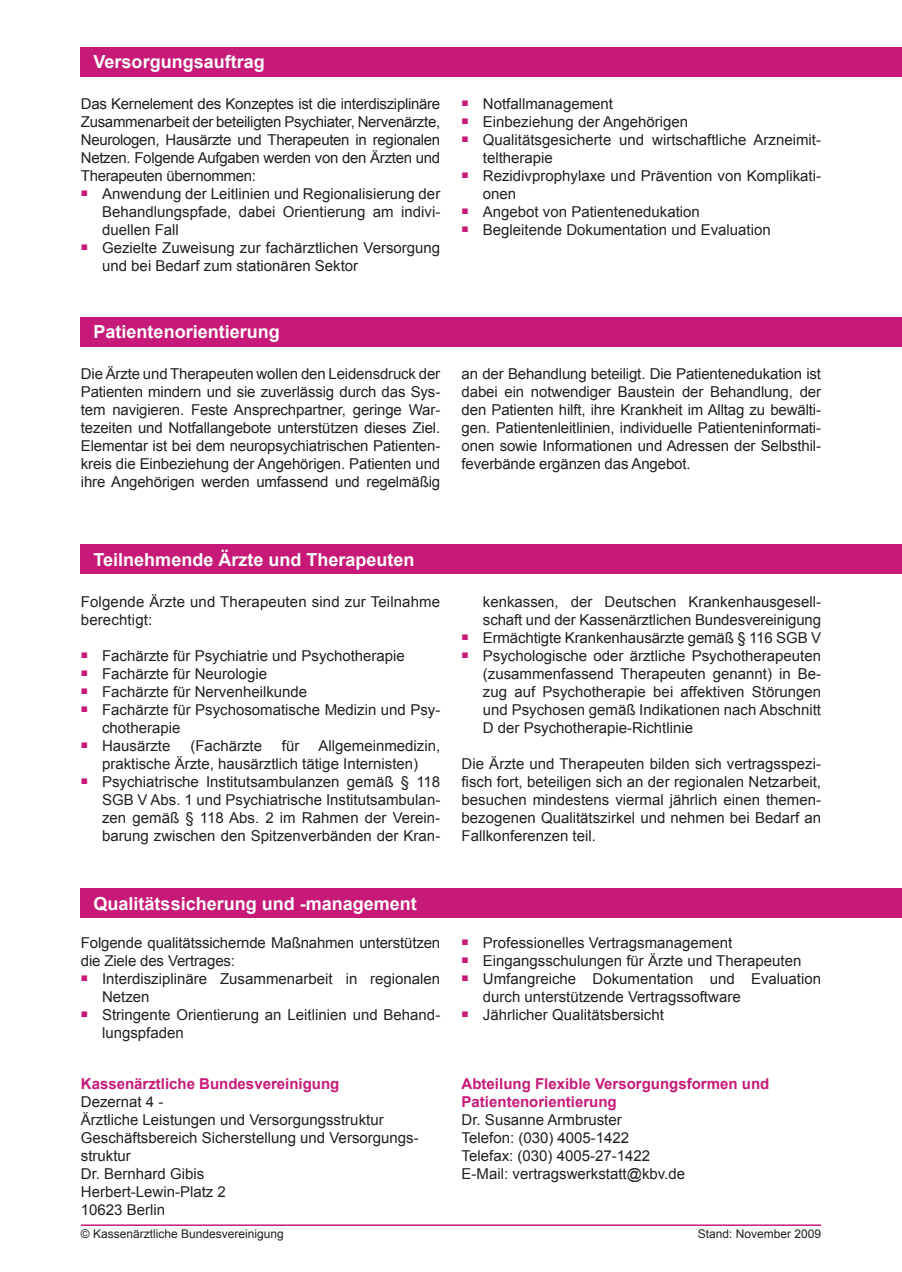
<style>
.page{position:relative;width:902px;height:1272px;background:#fff}
.page>*{position:absolute;margin:0;border:0;box-sizing:border-box;transform-origin:0 0}
.t1{font:700 18px "Arial";color:#fff}
.Aufzählung{font:15px/18px "Arial";color:#231f20}
.Text{font:15px/18px "Arial";color:#231f20;text-align:justify}
.t2{font:700 15px/18px "Arial";color:#c71a78}
.t3{font:12px "Arial";color:#231f20}
</style>
<div class="page">
<div style="left:81px;top:544px;width:820px;height:30px;background:#c71a78"></div>
<div style="left:81px;top:888px;width:820px;height:30px;background:#c71a78"></div>
<div style="left:81px;top:317px;width:820px;height:30px;background:#c71a78"></div>
<hr style="left:81px;top:1224px;width:740px;height:1px;background:#c71a78">
<div style="left:81px;top:47px;width:820px;height:30px;background:#c71a78"></div>
<p class="t1" style="left:94px;top:50px;width:173px">Versorgungsauftrag</p>
<p class="Aufzählung" style="left:81px;top:95px;width:361px;text-align:justify">Das Kernelement des Konzeptes ist die interdisziplinäre Zusammenarbeit der beteiligten Psychiater, Nervenärzte, Neurologen, Hausärzte und Therapeuten in regionalen Netzen. Folgende Aufgaben werden von den Ärzten und Therapeuten übernommen:</p>
<p class="Aufzählung" style="left:102px;top:185px;width:340px;text-align:justify;text-indent:-21px"><sup>■</sup> Anwendung der Leitlinien und Regionalisierung der Behandlungspfade, dabei Orientierung am indivi&shy;duellen Fall</p>
<p class="Aufzählung" style="left:102px;top:239px;width:340px;text-indent:-21px"><sup>■</sup> Gezielte Zuweisung zur fachärztlichen Versorgung und bei Bedarf zum stationären Sektor</p>
<p class="Aufzählung" style="left:461px;top:95px;width:153px"><sup>■</sup> Notfallmanagement</p>
<p class="Aufzählung" style="left:461px;top:113px;width:228px"><sup>■</sup> Einbeziehung der Angehörigen</p>
<p class="Aufzählung" style="left:483px;top:131px;width:340px;text-indent:-21px"><sup>■</sup> Qualitätsgesicherte und wirtschaftliche Arzneimit&shy;teltherapie</p>
<p class="Aufzählung" style="left:483px;top:167px;width:340px;text-indent:-21px"><sup>■</sup> Rezidivprophylaxe und Prävention von Komplikati&shy;onen</p>
<p class="Aufzählung" style="left:461px;top:203px;width:240px"><sup>■</sup> Angebot von Patientenedukation</p>
<p class="Aufzählung" style="left:461px;top:221px;width:310px"><sup>■</sup> Begleitende Dokumentation und Evaluation</p>
<p class="t1" style="left:94px;top:320px;width:188px">Patientenorientierung</p>
<p class="Text" style="left:81px;top:365px;width:361px">Die Ärzte und Therapeuten wollen den Leidensdruck der Patienten mindern und sie zuverlässig durch das Sys&shy;tem navigieren. Feste Ansprechpartner, geringe War&shy;tezeiten und Notfallangebote unterstützen dieses Ziel.<br>Elementar ist bei dem neuropsychiatrischen Patienten&shy;kreis die Einbeziehung der Angehörigen. Patienten und ihre Angehörigen werden umfassend und regelmäßig</p>
<p class="Text" style="left:461px;top:365px;width:361px">an der Behandlung beteiligt. Die Patientenedukation ist dabei ein notwendiger Baustein der Behandlung, der den Patienten hilft, ihre Krankheit im Alltag zu bewälti&shy;gen. Patientenleitlinien, individuelle Patienteninformati&shy;onen sowie Informationen und Adressen der Selbsthil&shy;feverbände ergänzen das Angebot.</p>
<p class="t1" style="left:94px;top:547px;width:322px">Teilnehmende Ärzte und Therapeuten</p>
<p class="Aufzählung" style="left:81px;top:592px;width:361px">Folgende Ärzte und Therapeuten sind zur Teilnahme berechtigt:</p>
<p class="Aufzählung" style="left:81px;top:646px;width:325px"><sup>■</sup> Fachärzte für Psychiatrie und Psychotherapie</p>
<p class="Aufzählung" style="left:81px;top:664px;width:188px"><sup>■</sup> Fachärzte für Neurologie</p>
<p class="Aufzählung" style="left:81px;top:682px;width:228px"><sup>■</sup> Fachärzte für Nervenheilkunde</p>
<p class="Aufzählung" style="left:102px;top:700px;width:340px;text-indent:-21px"><sup>■</sup> Fachärzte für Psychosomatische Medizin und Psy&shy;chotherapie</p>
<p class="Aufzählung" style="left:81px;top:736px;width:91px"><sup>■</sup> Hausärzte</p>
<p class="Aufzählung" style="left:190px;top:736px;width:73px">(Fachärzte</p>
<p class="Aufzählung" style="left:282px;top:736px;width:19px">für</p>
<p class="Aufzählung" style="left:102px;top:736px;width:339px;text-indent:216px">Allgemeinmedizin, praktische Ärzte, hausärztlich tätige Internisten)</p>
<p class="Aufzählung" style="left:102px;top:772px;width:340px;text-align:justify;text-indent:-21px"><sup>■</sup> Psychiatrische Institutsambulanzen gemäß § 118<br>SGB V Abs. 1 und Psychiatrische Institutsambulan&shy;zen gemäß § 118 Abs. 2 im Rahmen der Verein&shy;barung zwischen den Spitzenverbänden der Kran-</p>
<p class="t1" style="left:94px;top:891px;width:325px">Qualitätssicherung und -management</p>
<p class="Aufzählung" style="left:81px;top:934px;width:361px">Folgende qualitätssichernde Maßnahmen unterstützen die Ziele des Vertrages:</p>
<p class="Aufzählung" style="left:102px;top:970px;width:340px;text-indent:-21px"><sup>■</sup> Interdisziplinäre Zusammenarbeit in regionalen<br>Netzen</p>
<p class="Aufzählung" style="left:102px;top:1006px;width:340px;text-indent:-21px"><sup>■</sup> Stringente Orientierung an Leitlinien und Behand&shy;lungspfaden</p>
<p class="t2" style="left:81px;top:1075px;width:260px">Kassenärztliche Bundesvereinigung</p>
<p class="Text" style="left:81px;top:1093px;width:304px">Dezernat 4 -<br>Ärztliche Leistungen und Versorgungsstruktur</p>
<p class="Text" style="left:81px;top:1129px;width:339px">Geschäftsbereich Sicherstellung und Versorgungs&shy;struktur</p>
<p class="Text" style="left:81px;top:1165px;width:125px">Dr. Bernhard Gibis</p>
<p class="Text" style="left:81px;top:1183px;width:147px">Herbert-Lewin-Platz 2</p>
<p class="Text" style="left:81px;top:1201px;width:86px">10623 Berlin</p>
<p class="Aufzählung" style="left:483px;top:592px;width:339px">kenkassen, der Deutschen Krankenhausgesell&shy;schaft und der Kassenärztlichen Bundesvereinigung</p>
<p class="Aufzählung" style="left:461px;top:628px;width:361px"><sup>■</sup> Ermächtigte Krankenhausärzte gemäß § 116 SGB V</p>
<p class="Aufzählung" style="left:483px;top:646px;width:340px;text-align:justify;text-indent:-21px"><sup>■</sup> Psychologische oder ärztliche Psychotherapeuten (zusammenfassend Therapeuten genannt) in Be&shy;zug auf Psychotherapie bei affektiven Störungen und Psychosen gemäß Indikationen nach Abschnitt D der Psychotherapie-Richtlinie</p>
<p class="Aufzählung" style="left:461px;top:754px;width:361px;text-align:justify">Die Ärzte und Therapeuten bilden sich vertragsspezi&shy;fisch fort, beteiligen sich an der regionalen Netzarbeit, besuchen mindestens viermal jährlich einen themen&shy;bezogenen Qualitätszirkel und nehmen bei Bedarf an Fallkonferenzen teil.</p>
<p class="Aufzählung" style="left:461px;top:934px;width:272px"><sup>■</sup> Professionelles Vertragsmanagement</p>
<p class="Aufzählung" style="left:461px;top:952px;width:341px"><sup>■</sup> Eingangsschulungen für Ärzte und Therapeuten</p>
<p class="Aufzählung" style="left:483px;top:970px;width:340px;text-indent:-21px"><sup>■</sup> Umfangreiche Dokumentation und Evaluation durch unterstützende Vertragssoftware</p>
<p class="Aufzählung" style="left:461px;top:1006px;width:204px"><sup>■</sup> Jährlicher Qualitätsbersicht</p>
<p class="t2" style="left:461px;top:1075px;width:309px">Abteilung Flexible Versorgungsformen und<br>Patientenorientierung</p>
<p class="Text" style="left:461px;top:1111px;width:162px">Dr. Susanne Armbruster</p>
<p class="Text" style="left:461px;top:1129px;width:169px">Telefon: (030) 4005-1422</p>
<p class="Text" style="left:461px;top:1147px;width:190px">Telefax: (030) 4005-27-1422</p>
<p class="Text" style="left:461px;top:1165px;width:225px">E-Mail: vertragswerkstatt@kbv.de</p>
<p class="t3" style="left:81px;top:1225px;width:204px">© Kassenärztliche Bundesvereinigung</p>
<p class="t3" style="left:697px;top:1225px;width:125px">Stand: November 2009</p>
</div>
